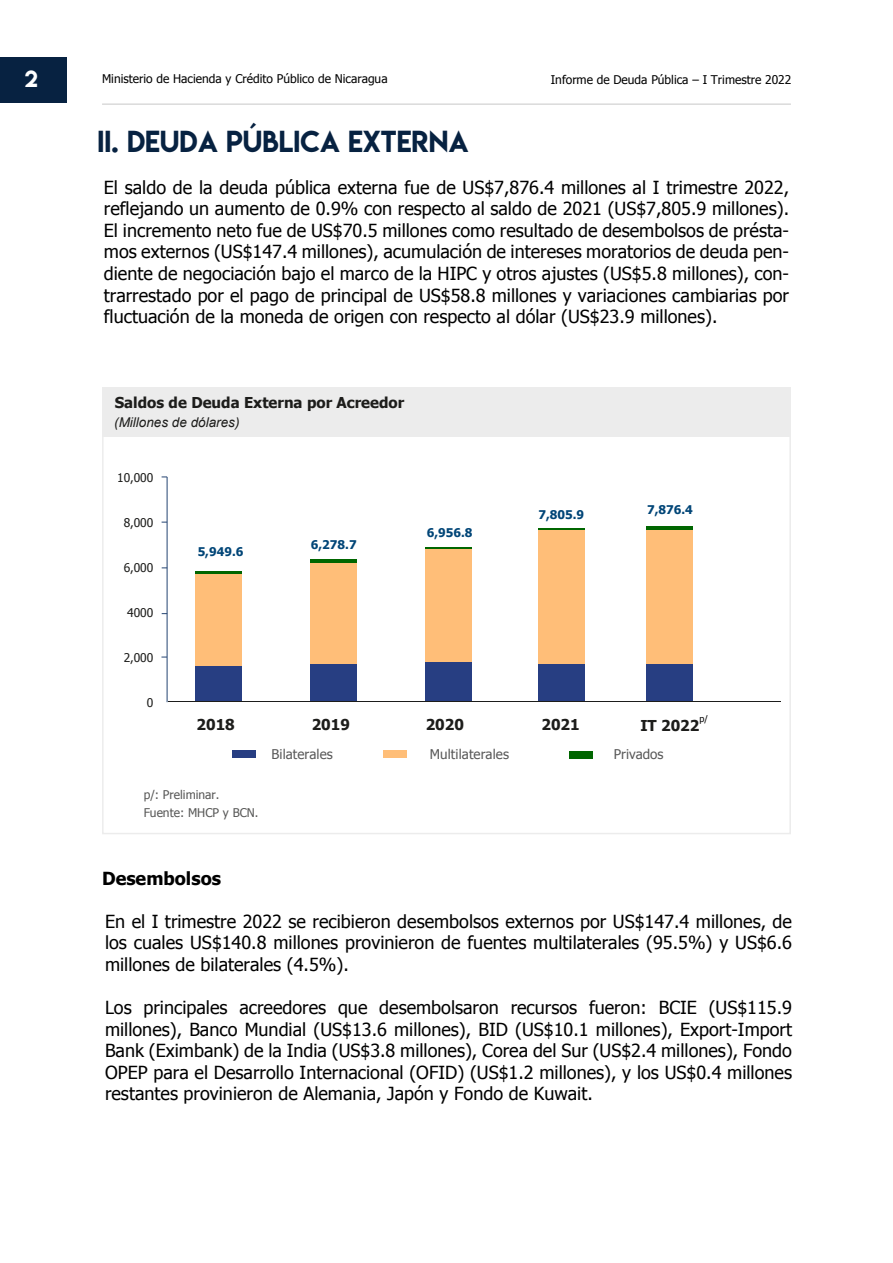
<style>
.page{position:relative;width:893px;height:1263px;background:#fff}
.page>*{position:absolute;margin:0;border:0;box-sizing:border-box;transform-origin:0 0}
.t1{font:27px "Lemon Milk";color:#072241}
.t2{font:21px "Lemon Milk";color:#fff}
.t3{font:18px/21.6px "Tahoma";color:#000;text-align:justify}
.t4{font:700 18px "Tahoma";color:#000}
.t5{font:700 15px "Tahoma";color:#1d1d1b}
.t6{font:italic 13.5px "Arial";color:#1d1d1b}
.t7{font:13.35px "Tahoma";letter-spacing:.005em;color:#595959}
.t8{font:12px "Tahoma";color:#000}
.t9{font:700 12px "Tahoma";color:#004577}
.t10{font:12px/18px "Tahoma";color:#575756}
.t11{font:12px "Tahoma";letter-spacing:-.005em;color:#1d1d1b}
.t12{font:9px "Tahoma";color:#000}
</style>
<div class="page">
<div style="left:102px;top:387px;width:689px;height:49px;background:#ececec"></div>
<div style="left:195px;top:666px;width:47px;height:36px;background:#273e82"></div>
<div style="left:232px;top:751px;width:24px;height:7px;background:#273e82"></div>
<div style="left:383px;top:751px;width:24px;height:7px;background:#ffbe78"></div>
<div style="left:102px;top:387px;width:689px;height:447px;border:2px solid #ececec"></div>
<div style="left:569px;top:751px;width:23px;height:7px;background:#060"></div>
<hr style="left:102px;top:103px;width:689px;height:2px;background:#dadada">
<div style="left:195px;top:573px;width:47px;height:93px;background:#ffbe78"></div>
<div style="left:310px;top:664px;width:47px;height:37px;background:#273e82"></div>
<div style="left:310px;top:562px;width:47px;height:102px;background:#ffbe78"></div>
<div style="left:425px;top:662px;width:47px;height:40px;background:#273e82"></div>
<div style="left:425px;top:549px;width:47px;height:113px;background:#ffbe78"></div>
<div style="left:538px;top:664px;width:47px;height:37px;background:#273e82"></div>
<div style="left:538px;top:529px;width:47px;height:135px;background:#ffbe78"></div>
<div style="left:646px;top:664px;width:47px;height:37px;background:#273e82"></div>
<div style="left:646px;top:529px;width:47px;height:135px;background:#ffbe78"></div>
<hr style="left:646px;top:526px;width:47px;height:3px;background:#060">
<hr style="left:538px;top:528px;width:47px;height:1px;background:#060">
<hr style="left:425px;top:547px;width:47px;height:2px;background:#060">
<hr style="left:310px;top:559px;width:47px;height:3px;background:#060">
<hr style="left:195px;top:571px;width:47px;height:2px;background:#060">
<hr style="left:168px;top:701px;width:612px;height:1px;background:#1d1d1b">
<div style="left:0;top:58px;width:66px;height:45px;background:#072241"></div>
<hr style="left:167px;top:477px;width:1px;height:225px;background:#244472">
<p class="t2" style="left:25px;top:64px;width:14px">2</p>
<p class="t8" style="left:102px;top:70px;width:287px">Ministerio de Hacienda y Crédito Público de Nicaragua</p>
<p class="t8" style="left:551px;top:71px;width:242px">Informe de Deuda Pública – I Trimestre 2022</p>
<h1 class="t1" style="left:97px;top:122px;width:373px">II. DEUDA PÚBLICA EXTERNA</h1>
<p class="t3" style="left:104px;top:175px;width:687px">El saldo de la deuda pública externa fue de US$7,876.4 millones al I trimestre 2022, reflejando un aumento de 0.9% con respecto al saldo de 2021 (US$7,805.9 millones).<br>El incremento neto fue de US$70.5 millones como resultado de desembolsos de présta&shy;mos externos (US$147.4 millones), acumulación de intereses moratorios de deuda pen&shy;diente de negociación bajo el marco de la HIPC y otros ajustes (US$5.8 millones), con&shy;trarrestado por el pago de principal de US$58.8 millones y variaciones cambiarias por fluctuación de la moneda de origen con respecto al dólar (US$23.9 millones).</p>
<p class="t5" style="left:115px;top:392px;width:291px">Saldos de Deuda Externa por Acreedor</p>
<p class="t6" style="left:114px;top:413px;width:127px">(Millones de dólares)</p>
<p class="t11" style="left:117px;top:469px;width:38px">10,000</p>
<p class="t11" style="left:124px;top:514px;width:31px">8,000</p>
<p class="t11" style="left:124px;top:559px;width:31px">6,000</p>
<p class="t11" style="left:127px;top:604px;width:28px">4000</p>
<p class="t11" style="left:124px;top:649px;width:31px">2,000</p>
<p class="t11" style="left:147px;top:694px;width:8px">0</p>
<p class="t9" style="left:198px;top:544px;width:47px">5,949.6</p>
<p class="t9" style="left:311px;top:536px;width:47px">6,278.7</p>
<p class="t9" style="left:427px;top:524px;width:47px">6,956.8</p>
<p class="t9" style="left:538px;top:506px;width:47px">7,805.9</p>
<p class="t9" style="left:647px;top:501px;width:47px">7,876.4</p>
<p class="t5" style="left:197px;top:714px;width:40px">2018</p>
<p class="t5" style="left:541px;top:714px;width:40px">2021</p>
<p class="t5" style="left:312px;top:714px;width:40px">2019</p>
<p class="t5" style="left:426px;top:714px;width:40px">2020</p>
<p class="t5" style="left:640px;top:715px;width:61px">IT 2022</p>
<p class="t12" style="left:699px;top:713px;width:10px">p/</p>
<p class="t10" style="left:144px;top:785px;width:116px">p/: Preliminar.<br>Fuente: MHCP y BCN.</p>
<p class="t7" style="left:272px;top:745px;width:63px">Bilaterales</p>
<p class="t7" style="left:430px;top:745px;width:81px">Multilaterales</p>
<p class="t7" style="left:614px;top:745px;width:51px">Privados</p>
<p class="t4" style="left:102px;top:866px;width:121px">Desembolsos</p>
<p class="t3" style="left:105px;top:909px;width:688px">En el I trimestre 2022 se recibieron desembolsos externos por US$147.4 millones, de los cuales US$140.8 millones provinieron de fuentes multilaterales (95.5%) y US$6.6 millones de bilaterales (4.5%).</p>
<p class="t3" style="left:105px;top:996px;width:688px">Los principales acreedores que desembolsaron recursos fueron: BCIE (US$115.9 millones), Banco Mundial (US$13.6 millones), BID (US$10.1 millones), Export-Import Bank (Eximbank) de la India (US$3.8 millones), Corea del Sur (US$2.4 millones), Fondo OPEP para el Desarrollo Internacional (OFID) (US$1.2 millones), y los US$0.4 millones restantes provinieron de Alemania, Japón y Fondo de Kuwait.</p>
</div>
